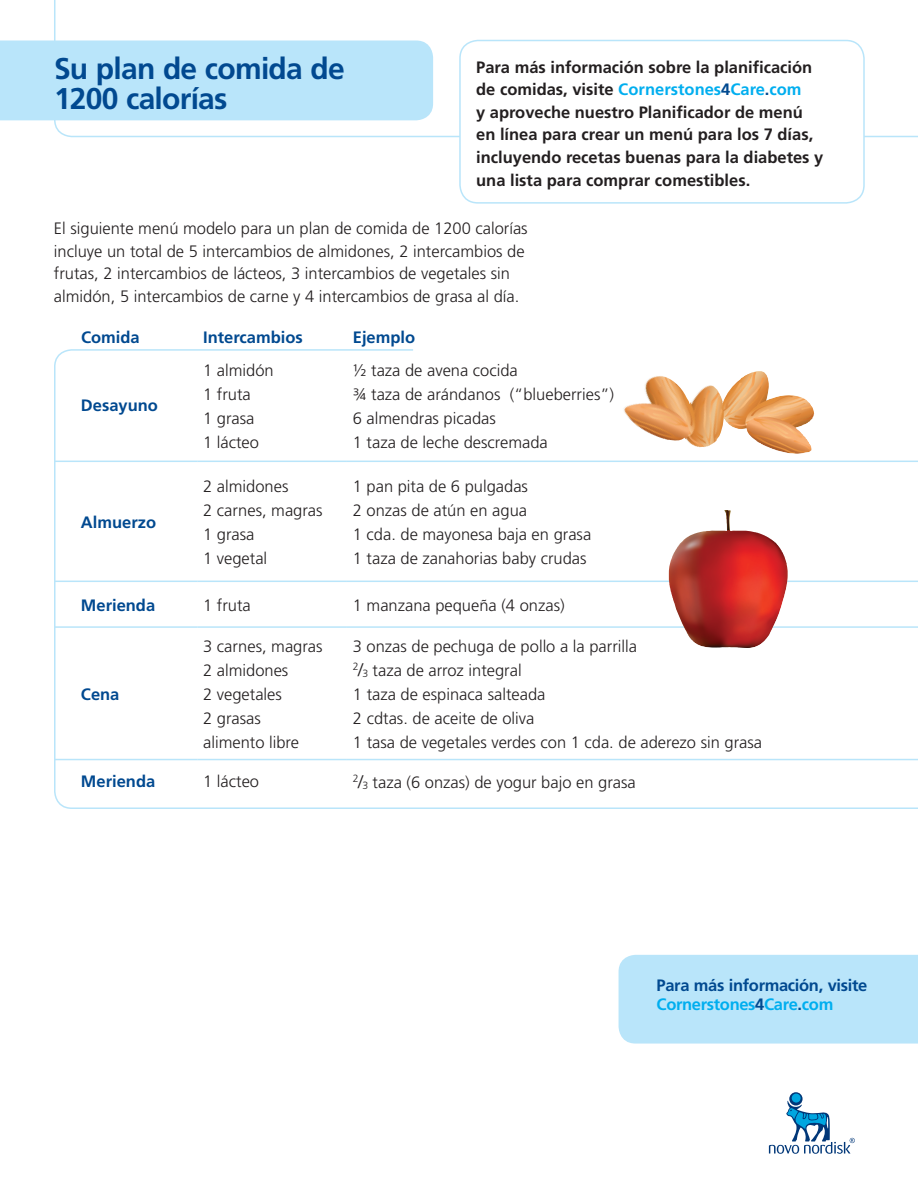
<style>
.page{position:relative;width:918px;height:1188px;background:#fff}
.page>*{position:absolute;margin:0;border:0;box-sizing:border-box;transform-origin:0 0}
.t1{font:700 30px/30px "Frutiger";letter-spacing:-.025em;color:#014990}
.t2{font:300 16.5px/24px "Frutiger";color:#231f20}
.t3{font:700 16.5px/22.5px "Frutiger";color:#231f20}
.t4{font:700 16.5px "Frutiger";color:#014990}
.t5{font:700 16.5px/19.5px "Frutiger";letter-spacing:-.02em;color:#014990}
.s1{color:#00aeef}
.s2{color:#014990}
.s3{font-size:18px}
</style>
<div class="page">
<svg style="left:54px;top:349px;width:864px;height:460px"></svg>
<hr style="left:54px;top:461px;width:143px;height:1px;background:#b9e5fa">
<hr style="left:54px;top:581px;width:143px;height:1px;background:#b9e5fa">
<hr style="left:54px;top:626px;width:143px;height:2px;background:#b9e5fa">
<hr style="left:197px;top:461px;width:150px;height:1px;background:#b9e5fa">
<hr style="left:197px;top:581px;width:150px;height:1px;background:#b9e5fa">
<hr style="left:197px;top:626px;width:150px;height:2px;background:#b9e5fa">
<hr style="left:347px;top:461px;width:571px;height:1px;background:#b9e5fa">
<hr style="left:347px;top:581px;width:571px;height:1px;background:#b9e5fa">
<hr style="left:347px;top:626px;width:571px;height:2px;background:#b9e5fa">
<hr style="left:54px;top:759px;width:143px;height:1px;background:#b9e5fa">
<hr style="left:197px;top:759px;width:150px;height:1px;background:#b9e5fa">
<hr style="left:347px;top:759px;width:571px;height:1px;background:#b9e5fa">
<svg style="left:789px;top:1092px;width:14px;height:14px"></svg>
<div style="left:792px;top:1094px;width:9px;height:9px;background:#00a6e0;border-radius:50%"></div>
<svg style="left:769px;top:1100px;width:86px;height:54px"></svg>
<div style="left:619px;top:955px;width:299px;height:89px;background:#b9e5fa"></div>
<svg style="left:54px;top:0;width:864px;height:137px"></svg>
<div style="left:0;top:40px;width:433px;height:80px;background:#b9e5fa"></div>
<div style="left:460px;top:40px;width:404px;height:163px;background:#fff;border-radius:18px"></div>
<div style="left:459px;top:40px;width:406px;height:164px;border:2px solid #b9e5fa;border-radius:18px"></div>
<img style="left:669px;top:510px;width:103px;height:138px">
<img style="left:721px;top:371px;width:94px;height:83px">
<img style="left:623px;top:376px;width:102px;height:71px">
<h1 class="t1" style="left:54px;top:54px;width:292px">Su plan de comida de<br>1200 calorías</h1>
<p class="t3" style="left:476px;top:56px;width:349px">Para más información sobre la planificación de comidas, visite <span class="s1">Cornerstones</span><span class="s2">4</span><span class="s1">Care</span><span class="s2">.</span><span class="s1">com<br></span>y aproveche nuestro Planificador de menú en línea para crear un menú para los 7 días, incluyendo recetas buenas para la diabetes y una lista para comprar comestibles.</p>
<p class="t2" style="left:54px;top:218px;width:475px;line-height:22.5px">El siguiente menú modelo para un plan de comida de 1200 calorías incluye un total de 5 intercambios de almidones, 2 intercambios de frutas, 2 intercambios de lácteos, 3 intercambios de vegetales sin almidón, 5 intercambios de carne y 4 intercambios de grasa al día.</p>
<p class="t4" style="left:81px;top:327px;width:60px">Comida</p>
<p class="t4" style="left:203px;top:327px;width:101px">Intercambios</p>
<p class="t4" style="left:353px;top:327px;width:64px">Ejemplo</p>
<p class="t4" style="left:81px;top:396px;width:79px">Desayuno</p>
<p class="t4" style="left:81px;top:512px;width:77px">Almuerzo</p>
<p class="t2" style="left:203px;top:358px;width:72px">1 almidón<br>1 fruta<br>1 grasa<br>1 lácteo</p>
<p class="t2" style="left:353px;top:358px;width:263px">½ taza de avena cocida<br>¾ taza de arándanos (“blueberries”)<br>6 almendras picadas<br>1 taza de leche descremada</p>
<p class="t2" style="left:203px;top:474px;width:121px">2 almidones<br>2 carnes, magras<br>1 grasa<br>1 vegetal</p>
<p class="t2" style="left:353px;top:474px;width:240px">1 pan pita de 6 pulgadas<br>2 onzas de atún en agua<br>1 cda. de mayonesa baja en grasa<br>1 taza de zanahorias baby crudas</p>
<p class="t4" style="left:81px;top:595px;width:76px">Merienda</p>
<p class="t2" style="left:203px;top:593px;width:49px">1 fruta</p>
<p class="t2" style="left:353px;top:593px;width:213px">1 manzana pequeña (4 onzas)</p>
<p class="t4" style="left:81px;top:684px;width:40px">Cena</p>
<p class="t2" style="left:203px;top:634px;width:121px">3 carnes, magras<br>2 almidones<br>2 vegetales<br>2 grasas alimento libre</p>
<p class="t2" style="left:353px;top:634px;width:411px">3 onzas de pechuga de pollo a la parrilla<br><sup>2</sup><span class="s3">/</span><sub>3</sub> taza de arroz integral<br>1 taza de espinaca salteada<br>2 cdtas. de aceite de oliva<br>1 tasa de vegetales verdes con 1 cda. de aderezo sin grasa</p>
<p class="t4" style="left:81px;top:772px;width:76px">Merienda</p>
<p class="t2" style="left:203px;top:770px;width:57px">1 lácteo</p>
<p class="t2" style="left:353px;top:770px;width:284px"><sup>2</sup><span class="s3">/</span><sub>3</sub> taza (6 onzas) de yogur bajo en grasa</p>
<p class="t5" style="left:657px;top:976px;width:212px">Para más información, visite<br><span class="s1">Cornerstones</span>4<span class="s1">Care</span>.<span class="s1">com</span></p>
</div>
